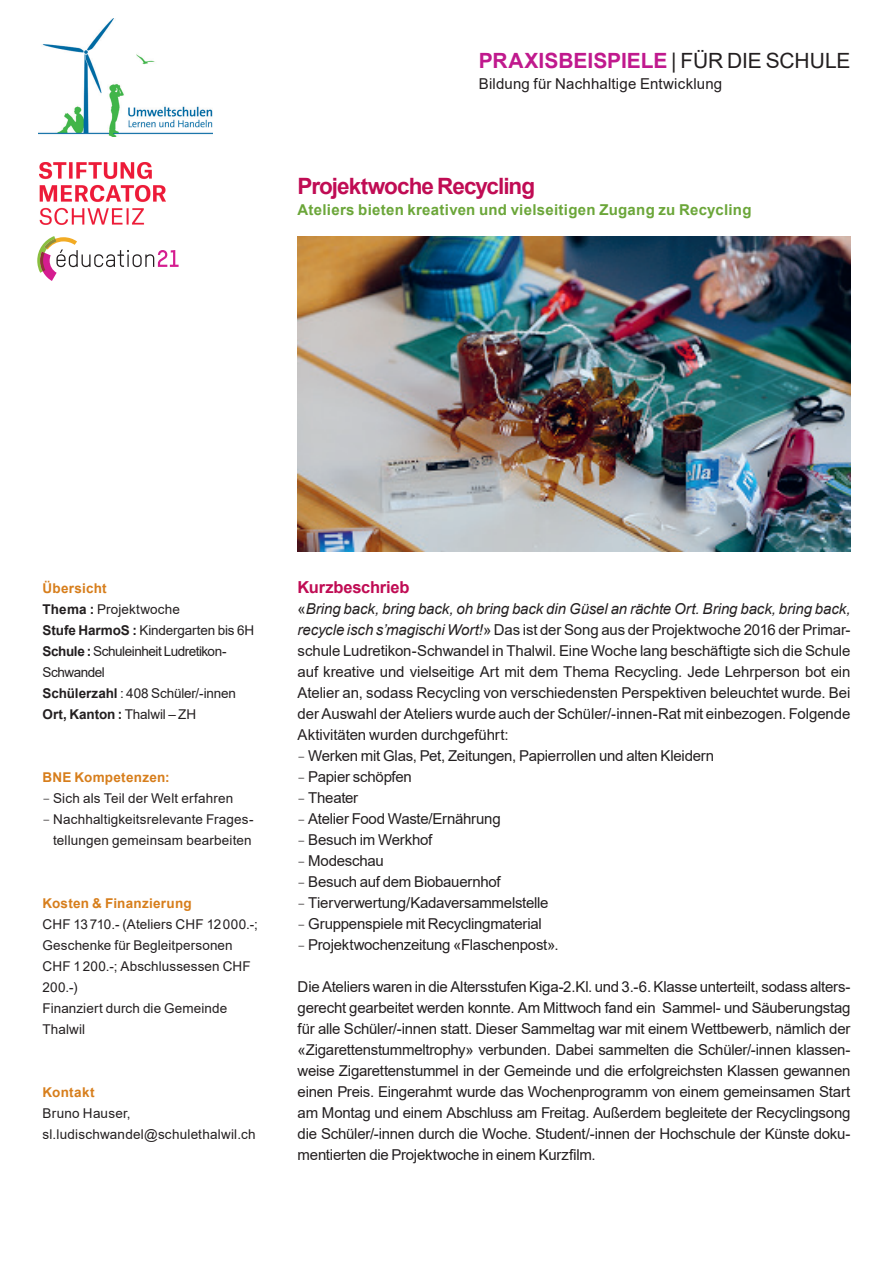
<style>
.page{position:relative;width:893px;height:1263px;background:#fff}
.page>*{position:absolute;margin:0;border:0;box-sizing:border-box;transform-origin:0 0}
.t1{font:700 22.5px "Arial";letter-spacing:-.04em;color:#c00c54}
.t2{font:700 21px "Arial";color:#c0198d}
.t3{font:700 16.5px "Arial";letter-spacing:-.015em;color:#c00c54}
.t4{font:15px/21px "Arial";letter-spacing:-.015em;color:#231f20;text-align:justify}
.t5{font:700 15px "Arial";letter-spacing:.02em;color:#6ba639}
.t6{font:15px "Arial";letter-spacing:.015em;color:#231f20}
.t7{font:13.5px/21px "Arial";letter-spacing:.01em;color:#231f20}
.t8{font:13.5px/21px "Arial";letter-spacing:-.015em;color:#231f20}
.t9{font:700 13.5px "Arial";letter-spacing:.02em;color:#d77e1c}
.s1{font-weight:400;color:#231f20}
.s2{font-weight:700;color:#d77e1c}
.s3{font-weight:700}
.s4{font-family:"TSTARPRO"}
.s5{font-style:italic}
.s6{font-family:"TSTARPRO";font-size:13.5px}
</style>
<div class="page">
<svg style="left:37px;top:236px;width:142px;height:45px"></svg>
<img style="left:39px;top:163px;width:127px;height:62px">
<img style="left:38px;top:18px;width:175px;height:119px">
<img style="left:298px;top:236px;width:552px;height:315px">
<h2 class="t2" style="left:479px;top:46px;width:373px">PRAXISBEISPIELE <span class="s1">| FÜR DIE SCHULE</span></h2>
<p class="t6" style="left:479px;top:73px;width:245px">Bildung für Nachhaltige Entwicklung</p>
<h1 class="t1" style="left:298px;top:170px;width:239px">Projektwoche Recycling</h1>
<p class="t5" style="left:298px;top:199px;width:455px">Ateliers bieten kreativen und vielseitigen Zugang zu Recycling</p>
<p class="t8" style="left:43px;top:578px;width:213px"><span class="s2">Übersicht<br></span><span class="s3">Thema :</span> Projektwoche<br><span class="s3">Stufe HarmoS :</span> Kindergarten bis 6H<br><span class="s3">Schule :</span> Schuleinheit Ludretikon-<br>Schwandel<br><span class="s3">Schülerzahl</span> : 408 Schüler/-innen<br><span class="s3">Ort, Kanton :</span> Thalwil – ZH</p>
<p class="t9" style="left:43px;top:768px;width:129px">BNE Kompetenzen:</p>
<p class="t7" style="left:43px;top:788px;width:192px"><span class="s4">–</span> Sich als Teil der Welt erfahren</p>
<p class="t7" style="left:43px;top:809px;width:213px;text-align:right"><span class="s4">–</span> Nachhaltigkeitsrelevante Frages&shy;tellungen gemeinsam bearbeiten</p>
<p class="t9" style="left:43px;top:894px;width:151px">Kosten &amp; Finanzierung</p>
<p class="t7" style="left:43px;top:914px;width:217px">CHF 13710.- (Ateliers CHF 12000.-;<br>Geschenke für Begleitpersonen<br>CHF 1200.-; Abschlussessen CHF<br>200.-)<br>Finanziert durch die Gemeinde<br>Thalwil</p>
<p class="t9" style="left:43px;top:1083px;width:54px">Kontakt</p>
<p class="t7" style="left:43px;top:1103px;width:215px">Bruno Hauser, sl.ludischwandel@schulethalwil.ch</p>
<p class="t3" style="left:298px;top:576px;width:113px">Kurzbeschrieb</p>
<p class="t4" style="left:298px;top:598px;width:554px">«<span class="s5">Bring back, bring back, oh bring back din Güsel an rächte Ort. Bring back, bring back, recycle isch s’magischi Wort!</span>» Das ist der Song aus der Projektwoche 2016 der Primar&shy;schule Ludretikon-Schwandel in Thalwil. Eine Woche lang beschäftigte sich die Schule auf kreative und vielseitige Art mit dem Thema Recycling. Jede Lehrperson bot ein Atelier an, sodass Recycling von verschiedensten Perspektiven beleuchtet wurde. Bei der Auswahl der Ateliers wurde auch der Schüler/-innen-Rat mit einbezogen. Folgende Aktivitäten wurden durchgeführt:</p>
<p class="t4" style="left:298px;top:745px;width:418px"><span class="s6">–</span> Werken mit Glas, Pet, Zeitungen, Papierrollen und alten Kleidern</p>
<p class="t4" style="left:298px;top:766px;width:116px"><span class="s6">–</span> Papier schöpfen</p>
<p class="t4" style="left:298px;top:787px;width:62px"><span class="s6">–</span> Theater</p>
<p class="t4" style="left:298px;top:808px;width:204px"><span class="s6">–</span> Atelier Food Waste/Ernährung</p>
<p class="t4" style="left:298px;top:829px;width:136px"><span class="s6">–</span> Besuch im Werkhof</p>
<p class="t4" style="left:298px;top:850px;width:88px"><span class="s6">–</span> Modeschau</p>
<p class="t4" style="left:298px;top:871px;width:205px"><span class="s6">–</span> Besuch auf dem Biobauernhof</p>
<p class="t4" style="left:298px;top:892px;width:252px"><span class="s6">–</span> Tierverwertung/Kadaversammelstelle</p>
<p class="t4" style="left:298px;top:913px;width:246px"><span class="s6">–</span> Gruppenspiele mit Recyclingmaterial</p>
<p class="t4" style="left:298px;top:934px;width:263px"><span class="s6">–</span> Projektwochenzeitung «Flaschenpost».</p>
<p class="t4" style="left:298px;top:976px;width:554px">Die Ateliers waren in die Altersstufen Kiga-2.Kl. und 3.-6. Klasse unterteilt, sodass alters&shy;gerecht gearbeitet werden konnte. Am Mittwoch fand ein Sammel- und Säuberungstag für alle Schüler/-innen statt. Dieser Sammeltag war mit einem Wettbewerb, nämlich der «Zigarettenstummeltrophy» verbunden. Dabei sammelten die Schüler/-innen klassen&shy;weise Zigarettenstummel in der Gemeinde und die erfolgreichsten Klassen gewannen einen Preis. Eingerahmt wurde das Wochenprogramm von einem gemeinsamen Start am Montag und einem Abschluss am Freitag. Außerdem begleitete der Recyclingsong die Schüler/-innen durch die Woche. Student/-innen der Hochschule der Künste doku&shy;mentierten die Projektwoche in einem Kurzfilm.</p>
</div>
